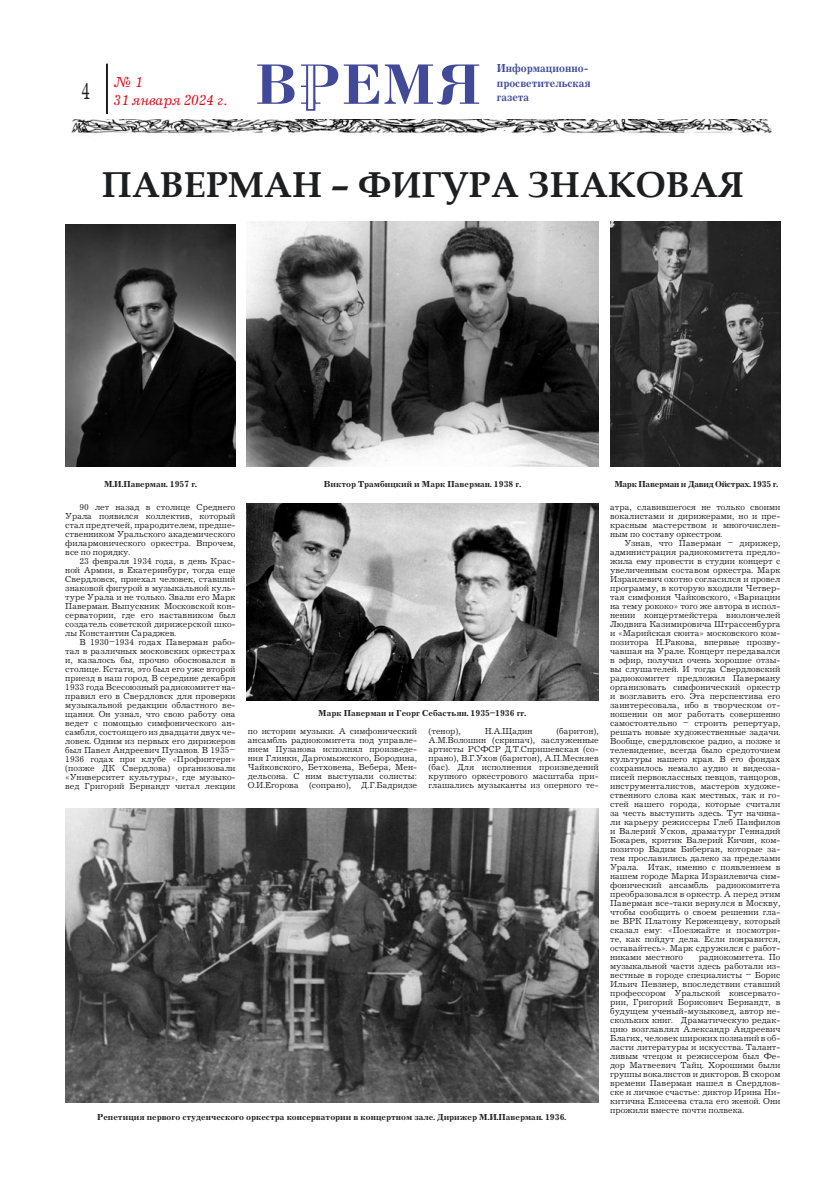
<style>
.page{position:relative;width:823px;height:1191px;background:#fff}
.page>*{position:absolute;margin:0;border:0;box-sizing:border-box;transform-origin:0 0}
.t1{font:60px "Bodoni Bold Cyrillic";letter-spacing:.015em;color:#414999}
.t2{font:700 36px "Book Antiqua";color:#1d1e1f}
.t3{font:24px "Journal C";color:#1d1e1f;scale:.7 1}
.t4{font:15px/18px "Journal C Italic 3";letter-spacing:-.02em;color:#e30a19}
.t5{font:12px/14.4px "Journal C Bold 3";color:#414999;scale:.9 1}
.t6{font:9px/9px "Journal C";color:#1d1e1f;text-align:justify}
.t7{font:700 9px "Journal C";color:#1d1e1f}
.t8{font:700 9px "Journal C";letter-spacing:-.03em;color:#1d1e1f}
</style>
<div class="page">
<img style="left:71px;top:119px;width:701px;height:15px">
<hr style="left:106px;top:64px;width:2px;height:50px;background:#1d1e1f">
<svg style="left:306px;top:100px;width:9px;height:11px"></svg>
<div style="left:308px;top:66px;width:5px;height:43px;background:#fff;border:1px solid #fff"></div>
<img style="left:65px;top:224px;width:170px;height:242px">
<img style="left:247px;top:503px;width:351px;height:198px">
<img style="left:610px;top:221px;width:170px;height:245px">
<img style="left:65px;top:809px;width:533px;height:293px">
<img style="left:247px;top:221px;width:351px;height:245px">
<h3 class="t3" style="left:81px;top:78px;width:14px">4</h3>
<h3 class="t4" style="left:113px;top:73px;width:115px">№ 1<br>31 января 2024 г.</h3>
<h1 class="t1" style="left:254px;top:54px;width:228px">ВРЕМЯ</h1>
<h3 class="t5" style="left:496px;top:61px;width:106px">Информационно&shy;просветительская газета</h3>
<h2 class="t2" style="left:102px;top:160px;width:643px">ПАВЕРМАН – ФИГУРА ЗНАКОВАЯ</h2>
<p class="t7" style="left:104px;top:479px;width:94px">М.И.Паверман. 1957 г.</p>
<p class="t7" style="left:324px;top:479px;width:198px">Виктор Трамбицкий и Марк Паверман. 1938 г.</p>
<p class="t8" style="left:614px;top:479px;width:165px">Марк Паверман и Давид Ойстрах. 1935 г.</p>
<p class="t6" style="left:65px;top:502px;width:172px;text-indent:14px">90 лет назад в столице Среднего Урала появился коллектив, который стал предтечей, прародителем, предше&shy;ственником Уральского академического филармонического оркестра. Впрочем, все по порядку.</p>
<p class="t6" style="left:65px;top:556px;width:172px;text-indent:14px">23 февраля 1934 года, в день Крас&shy;ной Армии, в Екатеринбург, тогда еще Свердловск, приехал человек, ставший знаковой фигурой в музыкальной куль&shy;туре Урала и не только. Звали его Марк Паверман. Выпускник Московской кон&shy;серватории, где его наставником был создатель советской дирижерской шко&shy;лы Константин Сараджев.</p>
<p class="t6" style="left:65px;top:637px;width:172px;text-indent:14px">В 1930–1934 годах Паверман рабо&shy;тал в различных московских оркестрах и, казалось бы, прочно обосновался в столице. Кстати, это был его уже второй приезд в наш город. В середине декабря 1933 года Всесоюзный радиокомитет на&shy;правил его в Свердловск для проверки музыкальной редакции областного ве&shy;щания. Он узнал, что свою работу она ведет с помощью симфонического ан&shy;самбля, состоящего из двадцати двух че&shy;ловек. Одним из первых его дирижеров был Павел Андреевич Пузанов. В 1935– 1936 годах при клубе «Профинтерн» (позже ДК Свердлова) организовали «Университет культуры», где музыко&shy;вед Григорий Бернандт читал лекции</p>
<p class="t7" style="left:318px;top:707px;width:209px">Марк Паверман и Георг Себастьян. 1935–1936 гг.</p>
<p class="t6" style="left:428px;top:727px;width:172px;text-indent:128px">(баритон), А.М.Волошин (скрипач), заслуженные артисты РСФСР Д.Т.Спришевская (со&shy;прано), В.Г.Ухов (баритон), А.П.Месняев (бас). Для исполнения произведений крупного оркестрового масштаба при&shy;глашались музыканты из оперного те-</p>
<p class="t6" style="left:248px;top:727px;width:171px">по истории музыки. А симфонический ансамбль радиокомитета под управле&shy;нием Пузанова исполнял произведе&shy;ния Глинки, Даргомыжского, Бородина, Чайковского, Бетховена, Вебера, Мен&shy;дельсона. С ним выступали солисты:<br>О.И.Егорова (сопрано), Д.Г.Бадридзе</p>
<p class="t6" style="left:428px;top:727px;width:34px">(тенор),</p>
<p class="t6" style="left:484px;top:727px;width:49px">Н.А.Щадин</p>
<p class="t7" style="left:97px;top:1112px;width:470px">Репетиция первого студенческого оркестра консерватории в концертном зале. Дирижер М.И.Паверман. 1936.</p>
<p class="t6" style="left:609px;top:502px;width:172px">атра, славившегося не только своими вокалистами и дирижерами, но и пре&shy;красным мастерством и многочислен&shy;ным по составу оркестром.</p>
<p class="t6" style="left:609px;top:538px;width:172px;text-indent:14px">Узнав, что Паверман – дирижер, администрация радиокомитета предло&shy;жила ему провести в студии концерт с увеличенным составом оркестра. Марк Израилевич охотно согласился и провел программу, в которую входили Четвер&shy;тая симфония Чайковского, «Вариации на тему рококо» того же автора в испол&shy;нении концертмейстера виолончелей Людвига Казимировича Штрассенбурга и «Марийская сюита» московского ком&shy;позитора Н.Ракова, впервые прозву&shy;чавшая на Урале. Концерт передавался в эфир, получил очень хорошие отзы&shy;вы слушателей. И тогда Свердловский радиокомитет предложил Паверману организовать симфонический оркестр и возглавить его. Эта перспектива его заинтересовала, ибо в творческом от&shy;ношении он мог работать совершенно самостоятельно – строить репертуар, решать новые художественные задачи.<br>Вообще, свердловское радио, а позже и телевидение, всегда было средоточием культуры нашего края. В его фондах сохранилось немало аудио и видеоза&shy;писей первоклассных певцов, танцоров, инструменталистов, мастеров художе&shy;ственного слова как местных, так и го&shy;стей нашего города, которые считали за честь выступить здесь. Тут начина&shy;ли карьеру режиссеры Глеб Панфилов и Валерий Усков, драматург Геннадий Бокарев, критик Валерий Кичин, ком&shy;позитор Вадим Биберган, которые за&shy;тем прославились далеко за пределами Урала. Итак, именно с появлением в нашем городе Марка Израилевича сим&shy;фонический ансамбль радиокомитета преобразовался в оркестр. А перед этим Паверман все-таки вернулся в Москву, чтобы сообщить о своем решении гла&shy;ве ВРК Платону Керженцеву, который сказал ему: «Поезжайте и посмотри&shy;те, как пойдут дела. Если понравится, оставайтесь». Марк сдружился с работ&shy;никами местного</p>
<p class="t6" style="left:609px;top:952px;width:172px;text-indent:88px">радиокомитета. По музыкальной части здесь работали из&shy;вестные в городе специалисты – Борис Ильич Певзнер, впоследствии ставший профессором Уральской консервато&shy;рии, Григорий Борисович Бернандт, в будущем ученый-музыковед, автор не&shy;скольких книг. Драматическую редак&shy;цию возглавлял Александр Андреевич Благих, человек широких познаний в об&shy;ласти литературы и искусства. Талант&shy;ливым чтецом и режиссером был Фе&shy;дор Матвеевич Тайц. Хорошими были группы вокалистов и дикторов. В скором времени Паверман нашел в Свердлов&shy;ске и личное счастье: диктор Ирина Ни&shy;китична Елисеева стала его женой. Они прожили вместе почти полвека.</p>
</div>
